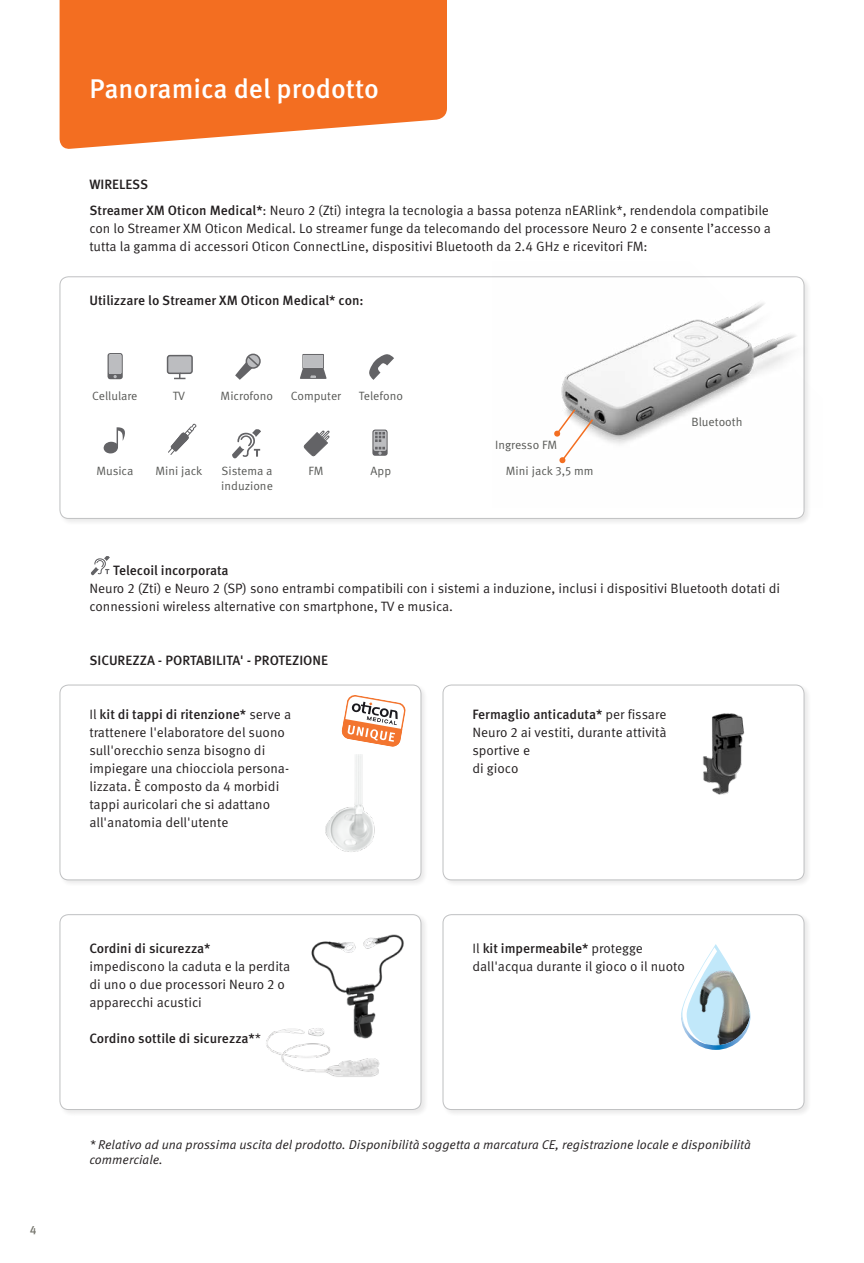
<style>
.page{position:relative;width:864px;height:1263px;background:#fff}
.page>*{position:absolute;margin:0;border:0;box-sizing:border-box;transform-origin:0 0}
.t1{font:500 27px "Meta Pro OM";color:#fff}
.t2{font:13.5px/18px "Meta Pro OM";color:#231f20}
.t3{font:500 13.5px "Meta Pro OM";color:#231f20}
.t4{font:italic 12.75px/15px "Meta Pro OM";color:#231f20}
.t5{font:12px/25.7px "Meta Pro OM";color:#575855}
.t6{font:500 12px "Meta Pro OM";color:#77776f}
.s1{font-weight:500}
.s2{font-weight:400}
</style>
<div class="page">
<div style="left:58px;top:275px;width:753px;height:251px;background:#231f20;opacity:.2"></div>
<div style="left:60px;top:277px;width:743px;height:241px;background:#fff;border-radius:9px"></div>
<svg style="left:60px;top:0;width:387px;height:149px;background:#f47c37"></svg>
<div style="left:58px;top:683px;width:370px;height:205px;background:#231f20;opacity:.2"></div>
<div style="left:60px;top:685px;width:361px;height:195px;background:#fff;border-radius:9px"></div>
<div style="left:60px;top:685px;width:361px;height:195px;border:1px solid #808285;border-radius:9px"></div>
<div style="left:58px;top:912px;width:371px;height:205px;background:#231f20;opacity:.2"></div>
<div style="left:60px;top:915px;width:361px;height:194px;background:#fff;border-radius:9px"></div>
<div style="left:60px;top:914px;width:361px;height:196px;border:1px solid #808285;border-radius:9px"></div>
<div style="left:441px;top:683px;width:370px;height:205px;background:#231f20;opacity:.2"></div>
<div style="left:443px;top:685px;width:360px;height:195px;background:#fff;border-radius:9px"></div>
<div style="left:442px;top:685px;width:362px;height:195px;border:1px solid #808285;border-radius:9px"></div>
<div style="left:441px;top:912px;width:370px;height:205px;background:#f5f5f5"></div>
<div style="left:443px;top:915px;width:360px;height:194px;background:#fff;border-radius:9px"></div>
<div style="left:442px;top:914px;width:362px;height:196px;border:1px solid #808285;border-radius:9px"></div>
<img style="left:702px;top:713px;width:43px;height:82px">
<img style="left:311px;top:934px;width:93px;height:79px">
<img style="left:266px;top:1013px;width:114px;height:64px">
<img style="left:492px;top:275px;width:319px;height:232px">
<svg style="left:369px;top:354px;width:25px;height:26px"></svg>
<svg style="left:300px;top:354px;width:26px;height:25px"></svg>
<svg style="left:235px;top:354px;width:25px;height:26px"></svg>
<svg style="left:107px;top:353px;width:16px;height:26px"></svg>
<div style="left:167px;top:355px;width:25px;height:18px;background:#bcbdc0;border-radius:2px"></div>
<div style="left:167px;top:355px;width:26px;height:19px;border:2px solid #636366;border-radius:2px"></div>
<svg style="left:174px;top:373px;width:11px;height:6px"></svg>
<svg style="left:232px;top:429px;width:29px;height:29px"></svg>
<svg style="left:303px;top:430px;width:26px;height:27px"></svg>
<svg style="left:168px;top:423px;width:28px;height:32px"></svg>
<svg style="left:103px;top:427px;width:22px;height:27px"></svg>
<svg style="left:372px;top:430px;width:15px;height:26px"></svg>
<img style="left:325px;top:755px;width:50px;height:97px">
<svg style="left:341px;top:695px;width:65px;height:52px"></svg>
<svg style="left:681px;top:944px;width:48px;height:69px"></svg>
<img style="left:682px;top:965px;width:68px;height:48px">
<img style="left:681px;top:1013px;width:69px;height:37px">
<svg style="left:91px;top:556px;width:19px;height:19px"></svg>
<svg style="left:553px;top:408px;width:41px;height:56px"></svg>
<p class="t6" style="left:30px;top:1222px;width:8px">4</p>
<h1 class="t1" style="left:89px;top:72px;width:291px">Panoramica del prodotto</h1>
<p class="t2" style="left:89px;top:171px;width:680px;line-height:25.8px"><span class="s1">WIRELESS<br>Streamer XM Oticon Medical*</span>: Neuro 2 (Zti) integra la tecnologia a bassa potenza nEARlink*, rendendola compatibile</p>
<p class="t2" style="left:89px;top:219px;width:682px">con lo Streamer XM Oticon Medical. Lo streamer funge da telecomando del processore Neuro 2 e consente l’accesso a tutta la gamma di accessori Oticon ConnectLine, dispositivi Bluetooth da 2.4 GHz e ricevitori FM:</p>
<p class="t3" style="left:89px;top:292px;width:276px">Utilizzare lo Streamer XM Oticon Medical* con:</p>
<p class="t5" style="left:92px;top:383px;width:47px">Cellulare</p>
<p class="t5" style="left:173px;top:383px;width:14px">TV</p>
<p class="t5" style="left:220px;top:383px;width:54px">Microfono</p>
<p class="t5" style="left:291px;top:383px;width:52px">Computer</p>
<p class="t5" style="left:359px;top:383px;width:46px">Telefono</p>
<p class="t5" style="left:96px;top:458px;width:38px">Musica</p>
<p class="t5" style="left:155px;top:458px;width:48px">Mini jack</p>
<p class="t5" style="left:221px;top:463px;width:53px;line-height:15px">Sistema a induzione</p>
<p class="t5" style="left:308px;top:458px;width:16px">FM</p>
<p class="t5" style="left:370px;top:458px;width:22px">App</p>
<p class="t5" style="left:505px;top:432px;width:89px;text-indent:-11px">Ingresso FM<br>Mini jack 3,5 mm</p>
<p class="t5" style="left:691px;top:409px;width:53px">Bluetooth</p>
<p class="t3" style="left:113px;top:562px;width:117px">Telecoil incorporata</p>
<p class="t2" style="left:89px;top:579px;width:692px">Neuro 2 (Zti) e Neuro 2 (SP) sono entrambi compatibili con i sistemi a induzione, inclusi i dispositivi Bluetooth dotati di connessioni wireless alternative con smartphone, TV e musica.</p>
<p class="t3" style="left:89px;top:652px;width:240px">SICUREZZA - PORTABILITA' - PROTEZIONE</p>
<p class="t2" style="left:89px;top:705px;width:203px">Il <span class="s1">kit di tappi di ritenzione*</span> serve a trattenere l'elaboratore del suono sull'orecchio senza bisogno di impiegare una chiocciola persona&shy;lizzata. È composto da 4 morbidi tappi auricolari che si adattano all'anatomia dell'utente</p>
<p class="t3" style="left:89px;top:940px;width:123px">Cordini di sicurezza*</p>
<p class="t2" style="left:89px;top:957px;width:202px">impediscono la caduta e la perdita di uno o due processori Neuro 2 o apparecchi acustici</p>
<p class="t3" style="left:89px;top:1030px;width:173px">Cordino sottile di sicurezza*<span class="s2">*</span></p>
<p class="t2" style="left:472px;top:705px;width:196px"><span class="s1">Fermaglio anticaduta*</span> per fissare<br>Neuro 2 ai vestiti, durante attività sportive e<br>di gioco</p>
<p class="t2" style="left:472px;top:939px;width:214px">Il <span class="s1">kit impermeabile*</span> protegge dall'acqua durante il gioco o il nuoto</p>
<p class="t4" style="left:89px;top:1138px;width:662px">* Relativo ad una prossima uscita del prodotto. Disponibilità soggetta a marcatura CE, registrazione locale e disponibilità commerciale.</p>
</div>
